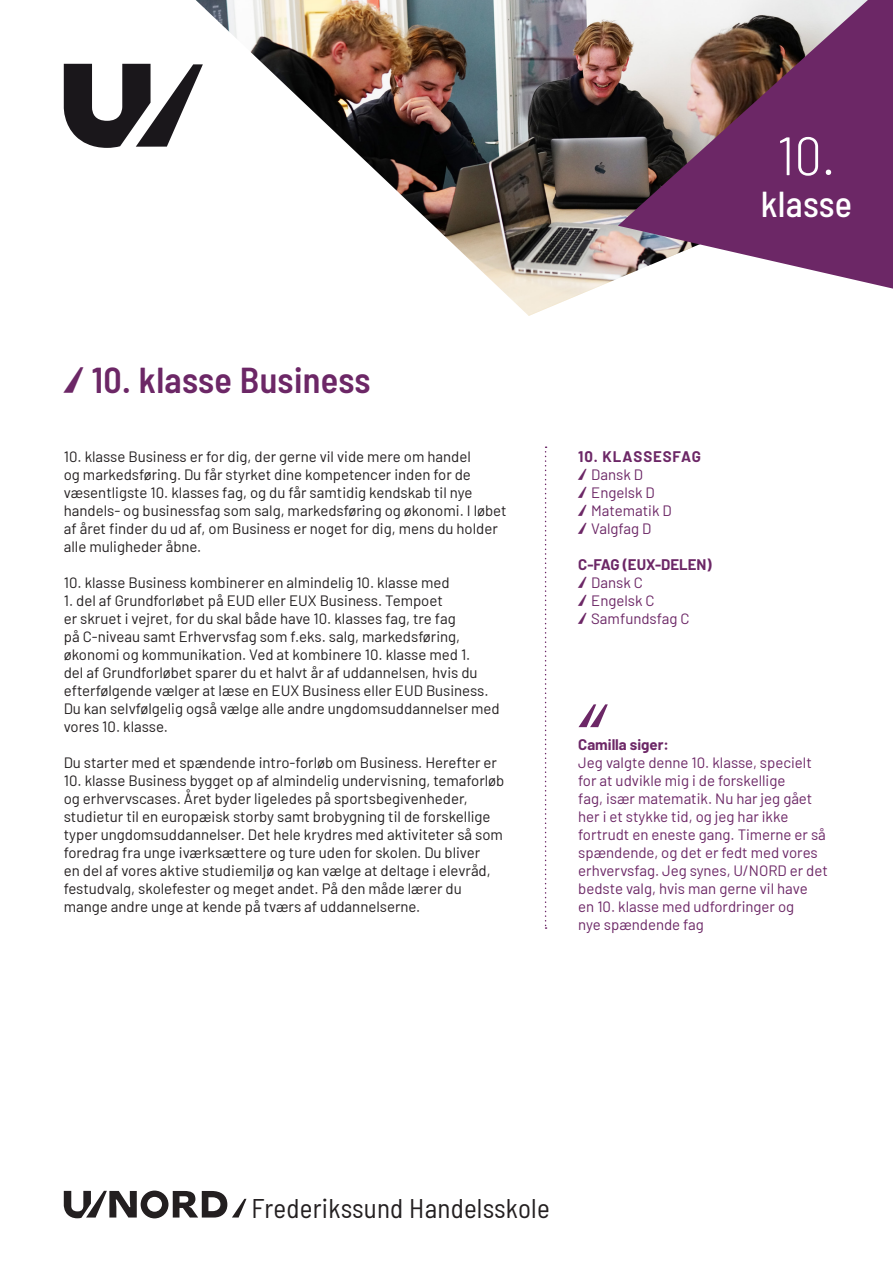
<style>
.page{position:relative;width:893px;height:1263px;background:#fff}
.page>*{position:absolute;margin:0;border:0;box-sizing:border-box;transform-origin:0 0}
.t1{font:300 semi-condensed 54px "Barlow";color:#fff}
.uddannelsessted{font:600 semi-condensed 36px "Barlow";letter-spacing:.01em;color:#6c2766}
.t2{font:500 semi-condensed 36px "Barlow";letter-spacing:.01em;color:#fff}
.t3{font:semi-condensed 27px "Barlow";letter-spacing:.01em;color:#231f20}
.brød{font:15px/18px "Barlow";color:#231f20}
.brød-2{font:15px/18px "Barlow";color:#6c2766}
.Overskrift{font:15px "Barlow";color:#6c2766}
.brød-3{font:700 15px "Barlow";color:#6c2766}
.brød-4{font:700 15px "Barlow";letter-spacing:.06em;color:#6c2766}
.s1{font-family:"slash";font-weight:400;font-stretch:normal}
.s2{font-family:"slash";font-size:15.6px}
</style>
<div class="page">
<svg style="left:64px;top:1190px;width:182px;height:28px"></svg>
<svg style="left:64px;top:64px;width:132px;height:84px"></svg>
<img style="left:196px;top:0;width:422px;height:316px">
<svg style="left:545px;top:446px;width:2px;height:483px"></svg>
<svg style="left:578px;top:704px;width:30px;height:23px"></svg>
<svg style="left:618px;top:0;width:275px;height:289px;background:#8a6281"></svg>
<p class="uddannelsessted" style="left:64px;top:354px;width:308px"><span class="s1">/</span> 10. klasse Business</p>
<p class="brød" style="left:64px;top:446px;width:444px">10. klasse Business er for dig, der gerne vil vide mere om handel<br>og markedsføring. Du får styrket dine kompetencer inden for de væsentligste 10. klasses fag, og du får samtidig kendskab til nye handels- og businessfag som salg, markedsføring og økonomi. I løbet af året finder du ud af, om Business er noget for dig, mens du holder alle muligheder åbne.</p>
<p class="brød" style="left:64px;top:572px;width:387px">10. klasse Business kombinerer en almindelig 10. klasse med</p>
<p class="brød" style="left:64px;top:590px;width:437px">1. del af Grundforløbet på EUD eller EUX Business. Tempoet<br>er skruet i vejret, for du skal både have 10. klasses fag, tre fag<br>på C-niveau samt Erhvervsfag som f.eks. salg, markedsføring, økonomi og kommunikation. Ved at kombinere 10. klasse med 1.<br>del af Grundforløbet sparer du et halvt år af uddannelsen, hvis du efterfølgende vælger at læse en EUX Business eller EUD Business.<br>Du kan selvfølgelig også vælge alle andre ungdomsuddannelser med vores 10. klasse.</p>
<p class="brød" style="left:64px;top:752px;width:435px">Du starter med et spændende intro-forløb om Business. Herefter er</p>
<p class="brød" style="left:64px;top:770px;width:442px">10. klasse Business bygget op af almindelig undervisning, temaforløb og erhvervscases. Året byder ligeledes på sportsbegivenheder, studietur til en europæisk storby samt brobygning til de forskellige typer ungdomsuddannelser. Det hele krydres med aktiviteter så som foredrag fra unge iværksættere og ture uden for skolen. Du bliver<br>en del af vores aktive studiemiljø og kan vælge at deltage i elevråd, festudvalg, skolefester og meget andet. På den måde lærer du mange andre unge at kende på tværs af uddannelserne.</p>
<h1 class="t1" style="left:778px;top:117px;width:58px">10.</h1>
<h2 class="t2" style="left:761px;top:178px;width:93px">klasse</h2>
<p class="brød-4" style="left:578px;top:445px;width:124px">10. KLASSESFAG</p>
<p class="Overskrift" style="left:578px;top:463px;width:66px"><span class="s2">/</span> Dansk D</p>
<p class="Overskrift" style="left:578px;top:481px;width:78px"><span class="s2">/</span> Engelsk D</p>
<p class="Overskrift" style="left:578px;top:499px;width:95px"><span class="s2">/</span> Matematik D</p>
<p class="Overskrift" style="left:578px;top:517px;width:75px"><span class="s2">/</span> Valgfag D</p>
<p class="brød-3" style="left:578px;top:553px;width:135px">C-FAG (EUX-DELEN)</p>
<p class="Overskrift" style="left:578px;top:571px;width:66px"><span class="s2">/</span> Dansk C</p>
<p class="Overskrift" style="left:578px;top:589px;width:78px"><span class="s2">/</span> Engelsk C</p>
<p class="Overskrift" style="left:578px;top:607px;width:113px"><span class="s2">/</span> Samfundsfag C</p>
<p class="brød-3" style="left:578px;top:733px;width:92px">Camilla siger:</p>
<p class="brød-2" style="left:578px;top:752px;width:251px">Jeg valgte denne 10. klasse, specielt for at udvikle mig i de forskellige<br>fag, især matematik. Nu har jeg gået her i et stykke tid, og jeg har ikke fortrudt en eneste gang. Timerne er så spændende, og det er fedt med vores erhvervsfag. Jeg synes, U/NORD er det bedste valg, hvis man gerne vil have</p>
<p class="brød-2" style="left:578px;top:896px;width:217px">en 10. klasse med udfordringer og</p>
<p class="brød-2" style="left:578px;top:914px;width:127px">nye spændende fag</p>
<h3 class="t3" style="left:252px;top:1188px;width:300px">Frederikssund Handelsskole</h3>
</div>
